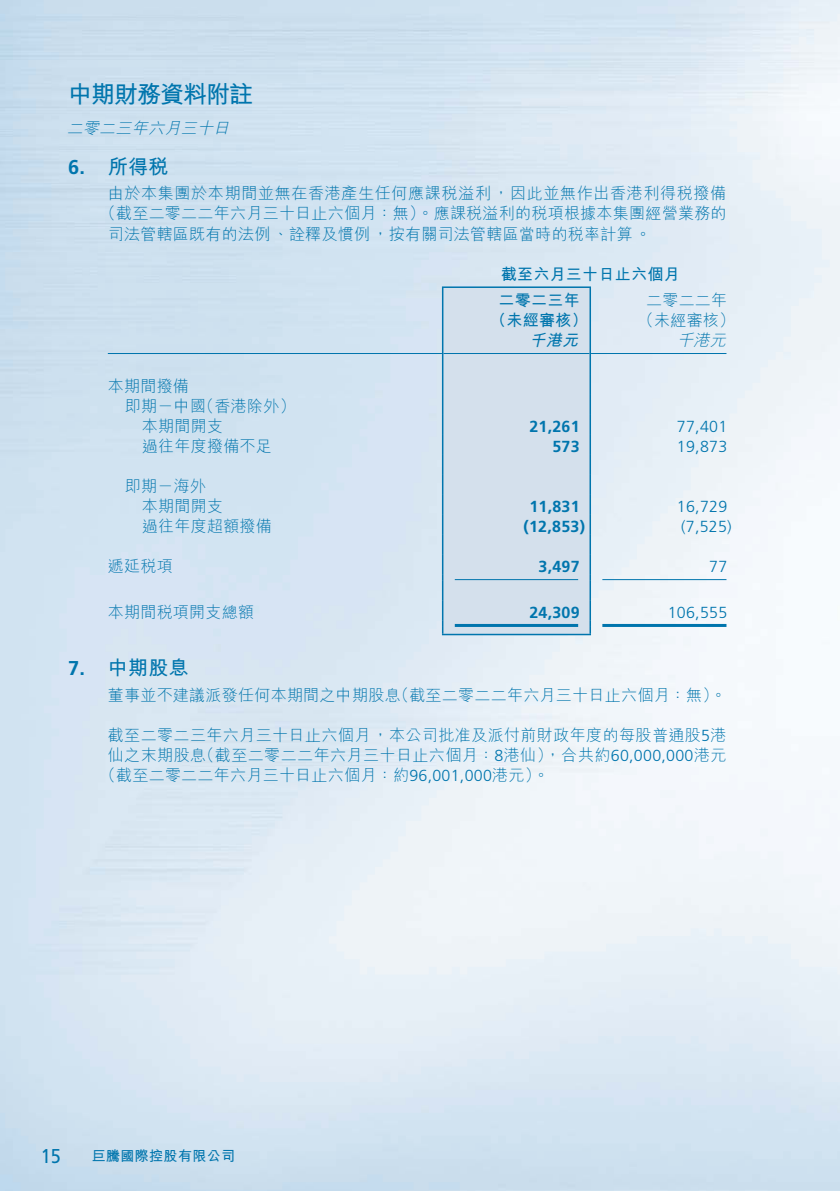
<style>
.page{position:relative;width:840px;height:1191px;background:#fff}
.page>*{position:absolute;margin:0;border:0;box-sizing:border-box;transform-origin:0 0}
.t1{font:700 24px "M Hei HK";letter-spacing:-.045em;color:#0075ad}
.t2{font:700 20px "M Hei HK";letter-spacing:.015em;color:#0075ad}
.t3{font:700 20px "Frutiger LT Std";color:#0075ad}
.t4{font:20px "Frutiger LT Std";color:#0075ad;scale:.9 1}
.t5{font:300 16px/20px "M Hei HK";letter-spacing:.015em;color:#0075ad;text-align:right}
.t6{font:300 16px "M Hei HK";letter-spacing:.04em;color:#0075ad}
.t7{font:300 16px "Frutiger LT Std";letter-spacing:.015em;color:#0075ad}
.t8{font:700 16px "Frutiger LT Std";letter-spacing:.015em;color:#0075ad}
.t9{font:700 16px "M Hei HK";letter-spacing:.015em;color:#0075ad}
.t10{font:italic 300 16px "M Hei HK";color:#0075ad}
.t11{font:italic 700 16px "M Hei HK";color:#0075ad}
.t12{font:700 14px "M Hei HK";letter-spacing:.025em;color:#0075ad}
.s1{font-family:"Frutiger LT Std"}
</style>
<div class="page">
<img style="left:0;top:0;width:839px;height:1191px">
<div style="left:443px;top:288px;width:146px;height:346px;background:#d4e0ec"></div>
<hr style="left:441px;top:288px;width:2px;height:20px;background:#0075ad">
<hr style="left:441px;top:286px;width:149px;height:2px;background:#0075ad">
<hr style="left:441px;top:308px;width:2px;height:20px;background:#0075ad">
<hr style="left:441px;top:328px;width:2px;height:20px;background:#0075ad">
<svg style="left:441px;top:348px;width:2px;height:6px"></svg>
<hr style="left:441px;top:354px;width:2px;height:20px;background:#0075ad">
<hr style="left:441px;top:374px;width:2px;height:20px;background:#0075ad">
<hr style="left:441px;top:394px;width:2px;height:20px;background:#0075ad">
<hr style="left:441px;top:414px;width:2px;height:20px;background:#0075ad">
<hr style="left:441px;top:434px;width:2px;height:20px;background:#0075ad">
<hr style="left:441px;top:454px;width:2px;height:20px;background:#0075ad">
<hr style="left:441px;top:474px;width:2px;height:20px;background:#0075ad">
<hr style="left:441px;top:494px;width:2px;height:20px;background:#0075ad">
<hr style="left:441px;top:514px;width:2px;height:20px;background:#0075ad">
<hr style="left:441px;top:534px;width:2px;height:20px;background:#0075ad">
<hr style="left:441px;top:554px;width:2px;height:20px;background:#0075ad">
<svg style="left:441px;top:574px;width:2px;height:6px"></svg>
<hr style="left:441px;top:580px;width:2px;height:20px;background:#0075ad">
<hr style="left:441px;top:600px;width:2px;height:20px;background:#0075ad">
<svg style="left:441px;top:620px;width:2px;height:14px"></svg>
<hr style="left:441px;top:634px;width:149px;height:1px;background:#0075ad">
<svg style="left:589px;top:288px;width:1px;height:346px"></svg>
<hr style="left:108px;top:353px;width:333px;height:1px;background:#0075ad">
<hr style="left:443px;top:353px;width:146px;height:1px;background:#0075ad">
<hr style="left:590px;top:353px;width:136px;height:1px;background:#0075ad">
<hr style="left:454px;top:579px;width:124px;height:1px;background:#0075ad">
<hr style="left:602px;top:579px;width:124px;height:1px;background:#0075ad">
<hr style="left:454px;top:624px;width:124px;height:3px;background:#0075ad">
<hr style="left:602px;top:624px;width:124px;height:3px;background:#0075ad">
<h1 class="t1" style="left:68px;top:77px;width:186px">中期財務資料附註</h1>
<p class="t10" style="left:67px;top:117px;width:169px">二零二三年六月三十日</p>
<p class="t3" style="left:68px;top:155px;width:19px">6.</p>
<p class="t3" style="left:68px;top:656px;width:19px">7.</p>
<p class="t2" style="left:108px;top:152px;width:62px">所得稅</p>
<p class="t6" style="left:108px;top:182px;width:619px">由於本集團於本期間並無在香港產生任何應課稅溢利，因此並無作出香港利得稅撥備</p>
<p class="t5" style="left:100px;top:203px;width:628px">（截至二零二二年六月三十日止六個月：無）。應課稅溢利的稅項根據本集團經營業務的</p>
<p class="t5" style="left:108px;top:223px;width:544px">司法管轄區既有的法例、詮釋及慣例，按有關司法管轄區當時的稅率計算。</p>
<p class="t9" style="left:500px;top:262px;width:180px">截至六月三十日止六個月</p>
<p class="t5" style="left:645px;top:289px;width:83px">二零二二年</p>
<p class="t9" style="left:498px;top:288px;width:83px">二零二三年</p>
<p class="t5" style="left:108px;top:375px;width:83px">本期間撥備</p>
<p class="t5" style="left:198px;top:395px;width:99px">（香港除外(</p>
<p class="t5" style="left:125px;top:395px;width:83px">即期－中國</p>
<p class="t5" style="left:142px;top:415px;width:83px">本期間開支</p>
<p class="t5" style="left:142px;top:435px;width:131px">過往年度撥備不足</p>
<p class="t5" style="left:125px;top:475px;width:83px">即期－海外</p>
<p class="t5" style="left:142px;top:495px;width:83px">本期間開支</p>
<p class="t5" style="left:142px;top:515px;width:131px">過往年度超額撥備</p>
<p class="t5" style="left:108px;top:555px;width:66px">遞延稅項</p>
<p class="t5" style="left:108px;top:601px;width:148px">本期間稅項開支總額</p>
<p class="t2" style="left:108px;top:653px;width:83px">中期股息</p>
<p class="t9" style="left:490px;top:308px;width:99px">（未經審核）</p>
<p class="t5" style="left:637px;top:309px;width:99px">（未經審核(</p>
<p class="t11" style="left:529px;top:328px;width:55px">千港元</p>
<p class="t10" style="left:676px;top:329px;width:55px">千港元</p>
<p class="t8" style="left:529px;top:417px;width:52px">21,261</p>
<p class="t7" style="left:676px;top:417px;width:52px">77,401</p>
<p class="t8" style="left:552px;top:437px;width:29px">573</p>
<p class="t7" style="left:676px;top:437px;width:52px">19,873</p>
<p class="t8" style="left:529px;top:497px;width:52px">11,831</p>
<p class="t7" style="left:676px;top:497px;width:52px">16,729</p>
<p class="t8" style="left:523px;top:517px;width:63px">)12,853(</p>
<p class="t7" style="left:680px;top:517px;width:52px">)7,525(</p>
<p class="t8" style="left:538px;top:557px;width:43px">3,497</p>
<p class="t7" style="left:708px;top:557px;width:20px">77</p>
<p class="t8" style="left:529px;top:603px;width:52px">24,309</p>
<p class="t7" style="left:667px;top:603px;width:61px">106,555</p>
<p class="t5" style="left:393px;top:684px;width:335px">（截至二零二二年六月三十日止六個月：無。(</p>
<p class="t5" style="left:108px;top:684px;width:294px">董事並不建議派發任何本期間之中期股息</p>
<p class="t5" style="left:108px;top:724px;width:619px">截至二零二三年六月三十日止六個月，本公司批准及派付前財政年度的每股普通股港<span class="s1">5</span>（截至二零二二年六月三十日止六個月：<span class="s1">8</span>港仙，）合共約<span class="s1">60,000,000</span>港元</p>
<p class="t5" style="left:100px;top:744px;width:450px;text-align:left;text-indent:8px">仙之末期股息<br>（截至二零二二年六月三十日止六個月：約<span class="s1">96,001,000</span>港元。(</p>
<p class="t4" style="left:41px;top:1144px;width:24px">15</p>
<p class="t12" style="left:92px;top:1145px;width:145px">巨騰國際控股有限公司</p>
</div>
